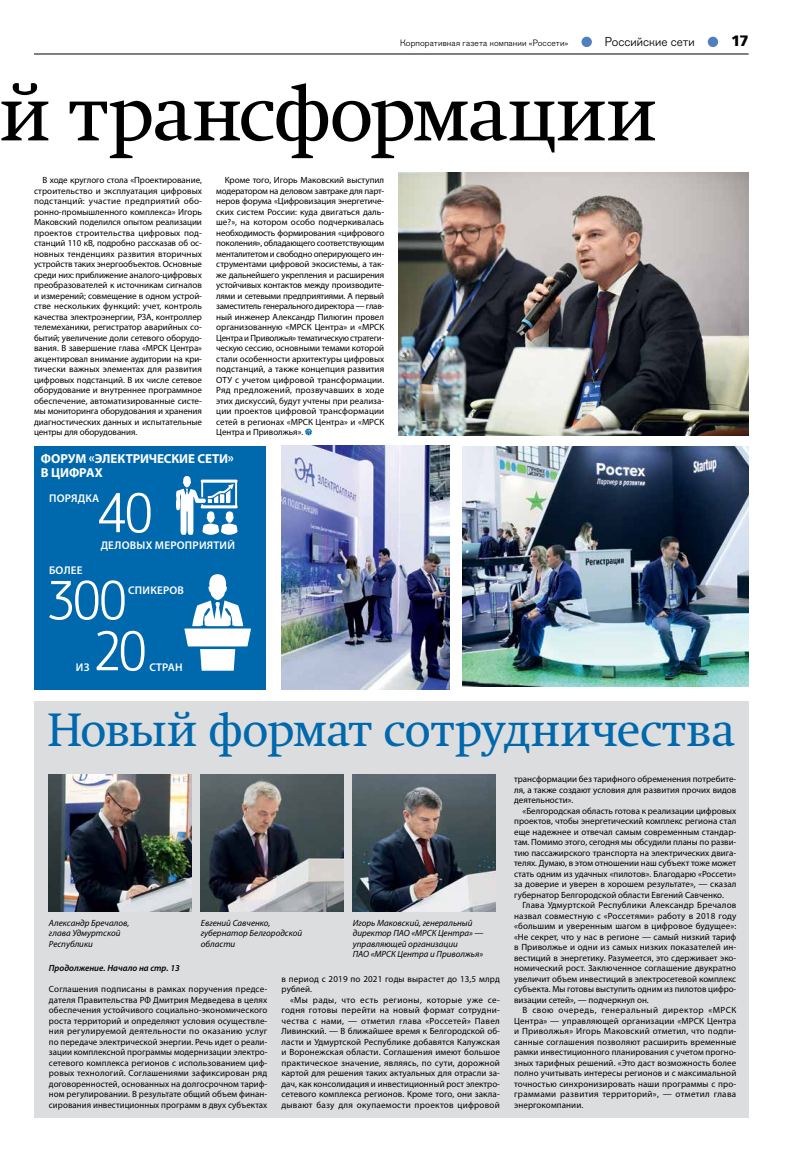
<style>
.page{position:relative;width:794px;height:1163px;background:#fff}
.page>*{position:absolute;margin:0;border:0;box-sizing:border-box;transform-origin:0 0}
.t1{font:77.5px "Swift C";letter-spacing:-.02em;color:#000}
.t2{font:46.3px "Swift C";letter-spacing:-.01em;color:#0068ad}
.t3{font:15px "Free Set Bold C";color:#000}
.t4{font:700 13px/14.2px "Myriad Pro";letter-spacing:-.005em;color:#fff}
.t5{font:12.6px "Figgins Sans";color:#000}
.t6{font:600 11.2px "Myriad Pro";letter-spacing:.02em;color:#fff}
.t7{font:9px/10.5px "Myriad Pro";color:#000;text-align:justify}
.t8{font:italic 9px/10.5px "Myriad Pro";color:#000}
.t9{font:9px "Figgins Sans";letter-spacing:.01em;color:#000}
.t10{font:italic 600 9px "Myriad Pro";color:#000}
</style>
<div class="page">
<hr style="left:34px;top:54px;width:714px;height:1px;background:#000">
<div style="left:34px;top:701px;width:714px;height:417px;background:#dcddde"></div>
<svg style="left:305px;top:428px;width:7px;height:7px"></svg>
<img style="left:281px;top:445px;width:168px;height:244px">
<div style="left:34px;top:446px;width:232px;height:243px;background:#0068ad"></div>
<svg style="left:184px;top:574px;width:67px;height:96px"></svg>
<svg style="left:176px;top:476px;width:62px;height:59px"></svg>
<img style="left:353px;top:774px;width:142px;height:137px">
<img style="left:201px;top:774px;width:142px;height:137px">
<img style="left:49px;top:774px;width:142px;height:137px">
<img style="left:398px;top:172px;width:350px;height:263px">
<img style="left:462px;top:446px;width:286px;height:240px">
<div style="left:581px;top:37px;width:11px;height:10px;background:#4e80c1;border-radius:50%"></div>
<div style="left:708px;top:37px;width:10px;height:10px;background:#4e80c1;border-radius:50%"></div>
<p class="t9" style="left:400px;top:38px;width:170px">Корпоративная газета компании «Россети»</p>
<h3 class="t5" style="left:605px;top:35px;width:91px">Российские сети</h3>
<h3 class="t3" style="left:731px;top:33px;width:19px">17</h3>
<h1 class="t1" style="left:0;top:68px;width:658px">й трансформации</h1>
<p class="t7" style="left:34px;top:175px;width:170px;text-indent:9px">В ходе круглого стола «Проектирование, строительство и эксплуатация цифровых подстанций: участие предприятий обо&shy;ронно-промышленного комплекса» Игорь Маковский поделился опытом реализации проектов строительства цифровых под&shy;станций 110 кВ, подробно рассказав об ос&shy;новных тенденциях развития вторичных устройств таких энергообъектов. Основные среди них: приближение аналого-цифровых преобразователей к источникам сигналов и измерений; совмещение в одном устрой&shy;стве нескольких функций : учет, контроль качества электроэнергии, РЗА, контроллер телемеханики, регистратор аварийных со&shy;бытий; увеличение доли сетевого оборудо&shy;вания. В завершение глава «МРСК Центра» акцентировал внимание аудитории на кри&shy;тически важных элементах для развития цифровых подстанций. В их числе сетевое оборудование и внутреннее программное обеспечение, автоматизированные систе&shy;мы мониторинга оборудования и хранения диагностических данных и испытательные центры для оборудования.</p>
<p class="t7" style="left:216px;top:175px;width:170px;text-indent:9px">Кроме того, Игорь Маковский выступил модератором на деловом завтраке для парт&shy;неров форума «Цифровизация энергетиче&shy;ских систем России: куда двигаться даль&shy;ше?», на котором особо подчеркивалась необходимость формирования «цифрового поколения», обладающего соответствующим менталитетом и свободно оперирующего ин&shy;струментами цифровой экосистемы, а так&shy;же дальнейшего укрепления и расширения устойчивых контактов между производите&shy;лями и сетевыми предприятиями. А первый заместитель генерального директора — глав&shy;ный инженер Александр Пилюгин провел организованную «МРСК Центра» и «МРСК Центра и Приволжья» тематическую стратеги&shy;ческую сессию, основными темами которой стали особенности архитектуры цифровых подстанций, а также концепция развития ОТУ с учетом цифровой трансформации.<br>Ряд предложений, прозвучавших в ходе этих дискуссий, будут учтены при реализа&shy;ции проектов цифровой трансформации сетей в регионах «МРСК Центра» и «МРСК Центра и Приволжья».</p>
<h3 class="t4" style="left:41px;top:451px;width:195px">ФОРУМ «ЭЛЕКТРИЧЕСКИЕ СЕТИ»<br>В ЦИФРАХ</h3>
<p class="t6" style="left:49px;top:490px;width:52px">ПОРЯДКА</p>
<p class="t6" style="left:98px;top:538px;width:139px">✔ДЕЛОВЫХ МЕРОПРИЯТИЙ</p>
<p class="t6" style="left:49px;top:563px;width:35px">БОЛЕЕ</p>
<p class="t6" style="left:128px;top:583px;width:57px">СПИКЕРОВ</p>
<p class="t6" style="left:76px;top:660px;width:15px">ИЗ</p>
<p class="t6" style="left:149px;top:660px;width:35px">CТРАН</p>
<h2 class="t2" style="left:47px;top:702px;width:689px">Новый формат сотрудничества</h2>
<p class="t8" style="left:49px;top:917px;width:82px">Александр Бречалов, глава Удмуртской<br>Республики</p>
<p class="t8" style="left:201px;top:917px;width:103px">Евгений Савченко, губернатор Белгородской области</p>
<p class="t8" style="left:353px;top:917px;width:132px">Игорь Маковский, генеральный директор ПАО «МРСК Центра» — управляющей организации<br>ПАО «МРСК Центра и Приволжья»</p>
<p class="t10" style="left:49px;top:962px;width:132px">Продолжение. Начало на стр. 13</p>
<p class="t7" style="left:49px;top:983px;width:220px">Соглашения подписаны в рамках поручения предсе&shy;дателя Правительства РФ Дмитрия Медведева в целях обеспечения устойчивого социально-экономического роста территорий и определяют условия осуществле&shy;ния регулируемой деятельности по оказанию услуг по передаче электрической энергии. Речь идет о реали&shy;зации комплексной программы модернизации электро&shy;сетевого комплекса регионов с использованием циф&shy;ровых технологий. Соглашениями зафиксирован ряд договоренностей, основанных на долгосрочном тариф&shy;ном регулировании. В результате общий объем финан&shy;сирования инвестиционных программ в двух субъектах</p>
<p class="t7" style="left:281px;top:973px;width:220px">в период с 2019 по 2021 годы вырастет до 13,5 млрд рублей.</p>
<p class="t7" style="left:281px;top:994px;width:220px;text-indent:9px">«Мы рады, что есть регионы, которые уже се&shy;годня готовы перейти на новый формат сотрудни&shy;чества с нами, — отметил глава «Россетей» Павел Ливинский. — В ближайшее время к Белгородской об&shy;ласти и Удмуртской Республике добавятся Калужская и Воронежская области. Соглашения имеют большое практическое значение, являясь, по сути, дорожной картой для решения таких актуальных для отрасли за&shy;дач, как консолидация и инвестиционный рост электро&shy;сетевого комплекса регионов. Кроме того, они закла&shy;дывают базу для окупаемости проектов цифровой</p>
<p class="t7" style="left:514px;top:773px;width:224px">трансформации без тарифного обременения потребите&shy;ля, а также создают условия для развития прочих видов деятельности».</p>
<p class="t7" style="left:514px;top:805px;width:224px;text-indent:9px">«Белгородская область готова к реализации цифровых проектов, чтобы энергетический комплекс региона стал еще надежнее и отвечал самым современным стандар&shy;там. Помимо этого, сегодня мы обсудили планы по разви&shy;тию пассажирского транспорта на электрических двига&shy;телях. Думаю, в этом отношении наш субъект тоже может стать одним из удачных «пилотов». Благодарю «Россети» за доверие и уверен в хорошем результате», — сказал губернатор Белгородской области Евгений Савченко.</p>
<p class="t7" style="left:514px;top:899px;width:224px;text-indent:9px">Глава Удмуртской Республики Александр Бречалов назвал совместную с «Россетями» работу в 2018 году «большим и уверенным шагом в цифровое будущее»: «Не секрет, что у нас в регионе — самый низкий тариф в Приволжье и одни из самых низких показателей ин&shy;вестиций в энергетику. Разумеется, это сдерживает эко&shy;номический рост. Заключенное соглашение двукратно увеличит объем инвестиций в электросетевой комплекс субъекта. Мы готовы выступить одним из пилотов цифро&shy;визации сетей», — подчеркнул он.</p>
<p class="t7" style="left:514px;top:1004px;width:224px;text-indent:9px">В свою очередь, генеральный директор «МРСК Центра» — управляющей организации «МРСК Центра и Приволжья» Игорь Маковский отметил, что подпи&shy;санные соглашения позволяют расширить временные рамки инвестиционного планирования с учетом прогно&shy;зных тарифных решений. «Это даст возможность более полно учитывать интересы регионов и с максимальной точностью синхронизировать наши программы с про&shy;граммами развития территорий», — отметил глава энергокомпании.</p>
</div>
